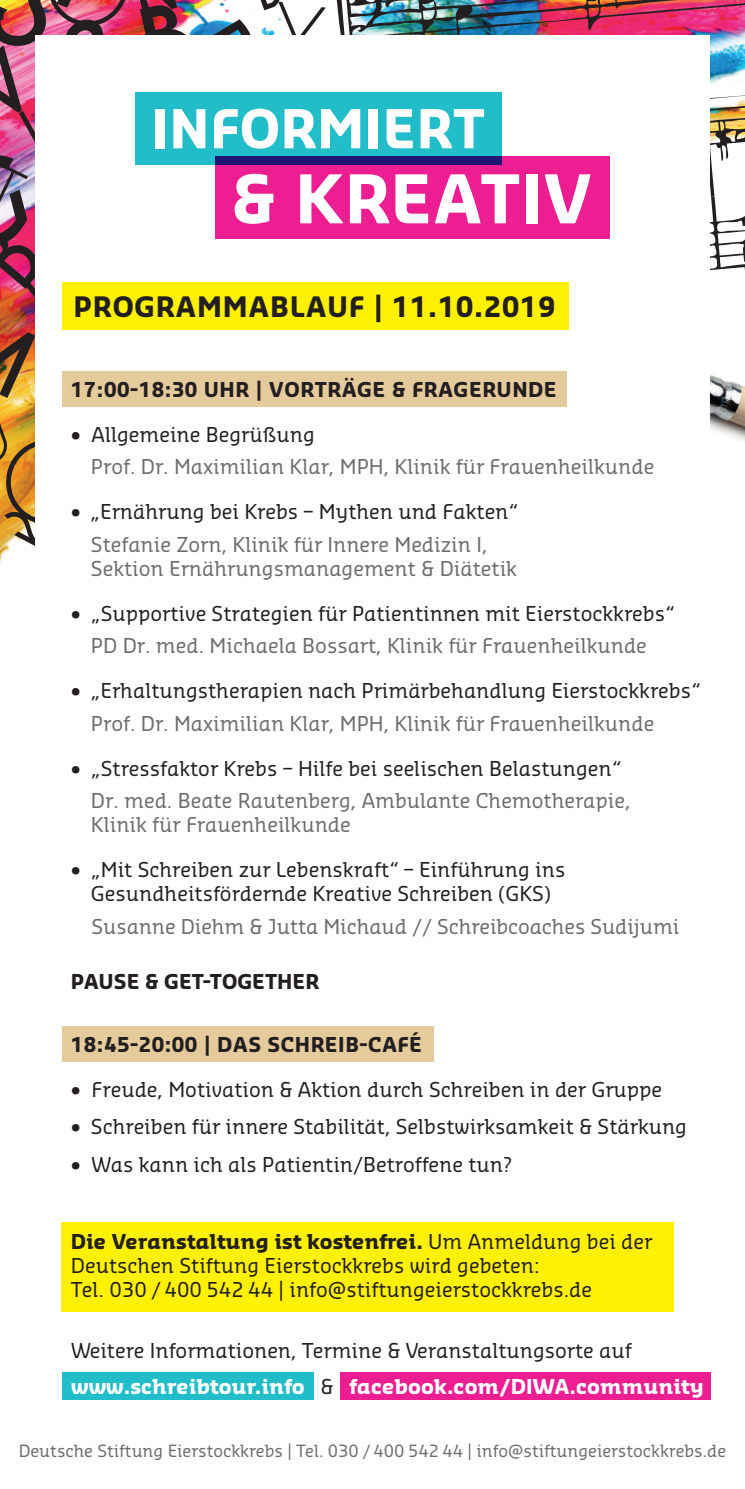
<style>
.page{position:relative;width:745px;height:1489px;background:#fff}
.page>*{position:absolute;margin:0;border:0;box-sizing:border-box;transform-origin:0 0}
.t1{font:700 65.25px "Sansa Slab";letter-spacing:.01em;color:#fff}
.t2{font:700 52.25px "Sansa Slab";letter-spacing:.01em;color:#fff}
.t3{font:700 27.5px "Sansa Slab";letter-spacing:.03em;color:#231f20}
.t4{font:20px/24px "Sansa Slab";color:#231f20}
.t5{font:20px/24px "Sansa Slab";color:#6c6d70}
.t6{font:700 20px "Sansa Slab";letter-spacing:.025em;color:#231f20}
.t7{font:700 20px "Sansa Slab";color:#231f20}
.t8{font:16.5px "Sansa Slab";color:#6c6d70}
.s1{font-weight:700}
.s2{font-weight:700;color:#fff}
</style>
<div class="page">
<img style="left:0;top:0;width:744px;height:554px">
<div style="left:35px;top:35px;width:674px;height:978px;background:#fff"></div>
<div style="left:340px;top:1372px;width:370px;height:27px;background:#ed1e91"></div>
<div style="left:62px;top:1372px;width:251px;height:27px;background:#21bdc9"></div>
<div style="left:62px;top:1221px;width:611px;height:89px;background:#fff101"></div>
<div style="left:62px;top:371px;width:504px;height:36px;background:#e5ca9c"></div>
<div style="left:62px;top:1026px;width:371px;height:35px;background:#e5ca9c"></div>
<div style="left:135px;top:92px;width:366px;height:73px;background:#21bdc9"></div>
<div style="left:216px;top:157px;width:393px;height:82px;background:#ed1e91"></div>
<div style="left:62px;top:282px;width:506px;height:47px;background:#fff101"></div>
<h2 class="t2" style="left:151px;top:94px;width:334px">INFORMIERT</h2>
<h1 class="t1" style="left:230px;top:156px;width:363px">&amp; KREATIV</h1>
<h3 class="t3" style="left:74px;top:288px;width:483px">PROGRAMMABLAUF | 11.10.2019</h3>
<p class="t6" style="left:71px;top:376px;width:487px">17:00-18:30 UHR | VORTRÄGE &amp; FRAGERUNDE</p>
<p class="t4" style="left:71px;top:421px;width:245px">• Allgemeine Begrüßung</p>
<p class="t5" style="left:91px;top:454px;width:564px">Prof. Dr. Maximilian Klar, MPH, Klinik für Frauenheilkunde</p>
<p class="t4" style="left:71px;top:499px;width:448px">• „Ernährung bei Krebs – Mythen und Fakten“</p>
<p class="t5" style="left:91px;top:531px;width:427px">Stefanie Zorn, Klinik für Innere Medizin I,<br>Sektion Ernährungsmanagement &amp; Diätetik</p>
<p class="t4" style="left:71px;top:600px;width:604px">• „Supportive Strategien für Patientinnen mit Eierstockkrebs“</p>
<p class="t5" style="left:91px;top:633px;width:557px">PD Dr. med. Michaela Bossart, Klinik für Frauenheilkunde</p>
<p class="t4" style="left:71px;top:678px;width:630px">• „Erhaltungstherapien nach Primärbehandlung Eierstockkrebs“</p>
<p class="t5" style="left:91px;top:710px;width:564px">Prof. Dr. Maximilian Klar, MPH, Klinik für Frauenheilkunde</p>
<p class="t4" style="left:71px;top:755px;width:551px">• „Stressfaktor Krebs – Hilfe bei seelischen Belastungen“</p>
<p class="t5" style="left:91px;top:788px;width:540px">Dr. med. Beate Rautenberg, Ambulante Chemotherapie,<br>Klinik für Frauenheilkunde</p>
<p class="t4" style="left:71px;top:857px;width:495px;text-align:center">• „Mit Schreiben zur Lebenskraft“ – Einführung ins<br>Gesundheitsfördernde Kreative Schreiben (GKS)</p>
<p class="t5" style="left:92px;top:913px;width:589px">Susanne Diehm &amp; Jutta Michaud // Schreibcoaches Sudijumi</p>
<p class="t7" style="left:71px;top:968px;width:249px">PAUSE &amp; GET-TOGETHER</p>
<p class="t6" style="left:71px;top:1030px;width:352px">18:45-20:00 | DAS SCHREIB-CAFÉ</p>
<p class="t4" style="left:71px;top:1076px;width:592px">• Freude, Motivation &amp; Aktion durch Schreiben in der Gruppe</p>
<p class="t4" style="left:71px;top:1113px;width:617px">• Schreiben für innere Stabilität, Selbstwirksamkeit &amp; Stärkung</p>
<p class="t4" style="left:71px;top:1151px;width:442px">• Was kann ich als Patientin/Betroffene tun?</p>
<p class="t4" style="left:71px;top:1228px;width:582px"><span class="s1">Die Veranstaltung ist kostenfrei.</span> Um Anmeldung bei der<br>Deutschen Stiftung Eierstockkrebs wird gebeten:<br>Tel. 030 / 400 542 44 | info@stiftungeierstockkrebs.de</p>
<p class="t4" style="left:71px;top:1331px;width:634px;line-height:36px">Weitere Informationen, Termine &amp; Veranstaltungsorte auf <span class="s2">www.schreibtour.info</span> &amp; <span class="s2">facebook.com/DIWA.community</span></p>
<p class="t8" style="left:19px;top:1439px;width:708px">Deutsche Stiftung Eierstockkrebs | Tel. 030 / 400 542 44 | info@stiftungeierstockkrebs.de</p>
</div>
